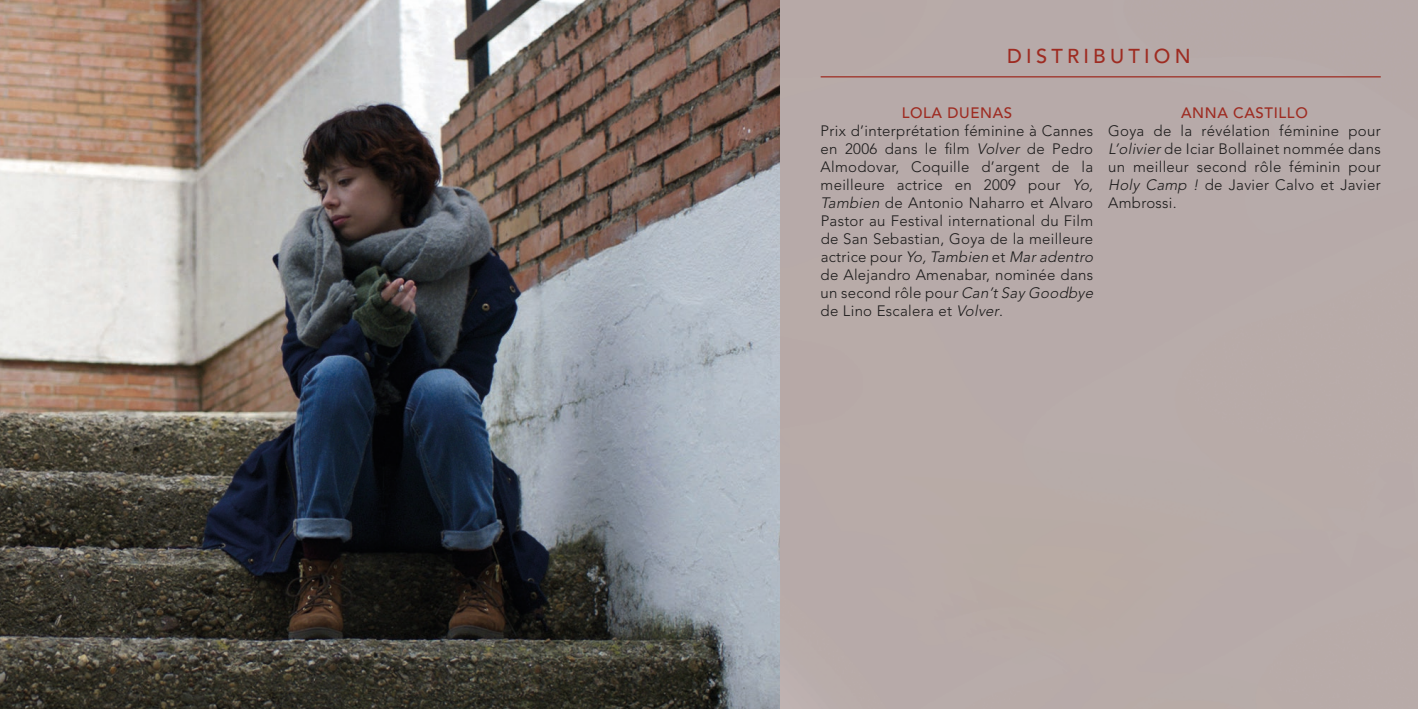
<style>
.page{position:relative;width:1418px;height:709px;background:#fff}
.page>*{position:absolute;margin:0;border:0;box-sizing:border-box;transform-origin:0 0}
.t1{font:500 20px "Avenir";letter-spacing:.21em;color:#9e2b21}
.t2{font:300 15px/18px "Avenir";letter-spacing:.02em;color:#1c1b1b}
.t3{font:500 15px "Avenir";letter-spacing:.04em;color:#9e2b21}
.s1{font-style:italic}
</style>
<div class="page">
<div style="left:780px;top:0;width:637px;height:709px;background:#b7aaa9"></div>
<img style="left:0;top:0;width:780px;height:709px">
<hr style="left:820px;top:76px;width:560px;height:1px;background:#9e2b21">
<h1 class="t1" style="left:1007px;top:45px;width:185px">DISTRIBUTION</h1>
<p class="t3" style="left:901px;top:104px;width:112px">LOLA DUENAS</p>
<p class="t2" style="left:820px;top:122px;width:277px">Prix d’interprétation féminine à Cannes en 2006 dans le film <span class="s1">Volver</span> de Pedro Almodovar, Coquille d’argent de la meilleure actrice en 2009 pour <span class="s1">Yo, Tambien</span> de Antonio Naharro et Alvaro Pastor au Festival international du Film de San Sebastian, Goya de la meilleure a ct r i ce p o u r <span class="s1">Yo,Tambien</span> et <span class="s1">Mar adentro </span>de Alejandro Amenabar, nominée dans un second rôle pou<span class="s1">r Can’t Say Goodbye </span>de Lino Escalera et <span class="s1">Volver</span>.</p>
<p class="t3" style="left:1181px;top:104px;width:128px">ANNA CASTILLO</p>
<p class="t2" style="left:1108px;top:122px;width:274px;text-align:justify">Goya de la révélation féminine pour <span class="s1">L’olivier</span> de Iciar Bollainet nommée dans un meilleur second rôle féminin pour <span class="s1">Holy Camp !</span> de Javier Calvo et Javier Ambrossi.</p>
</div>
